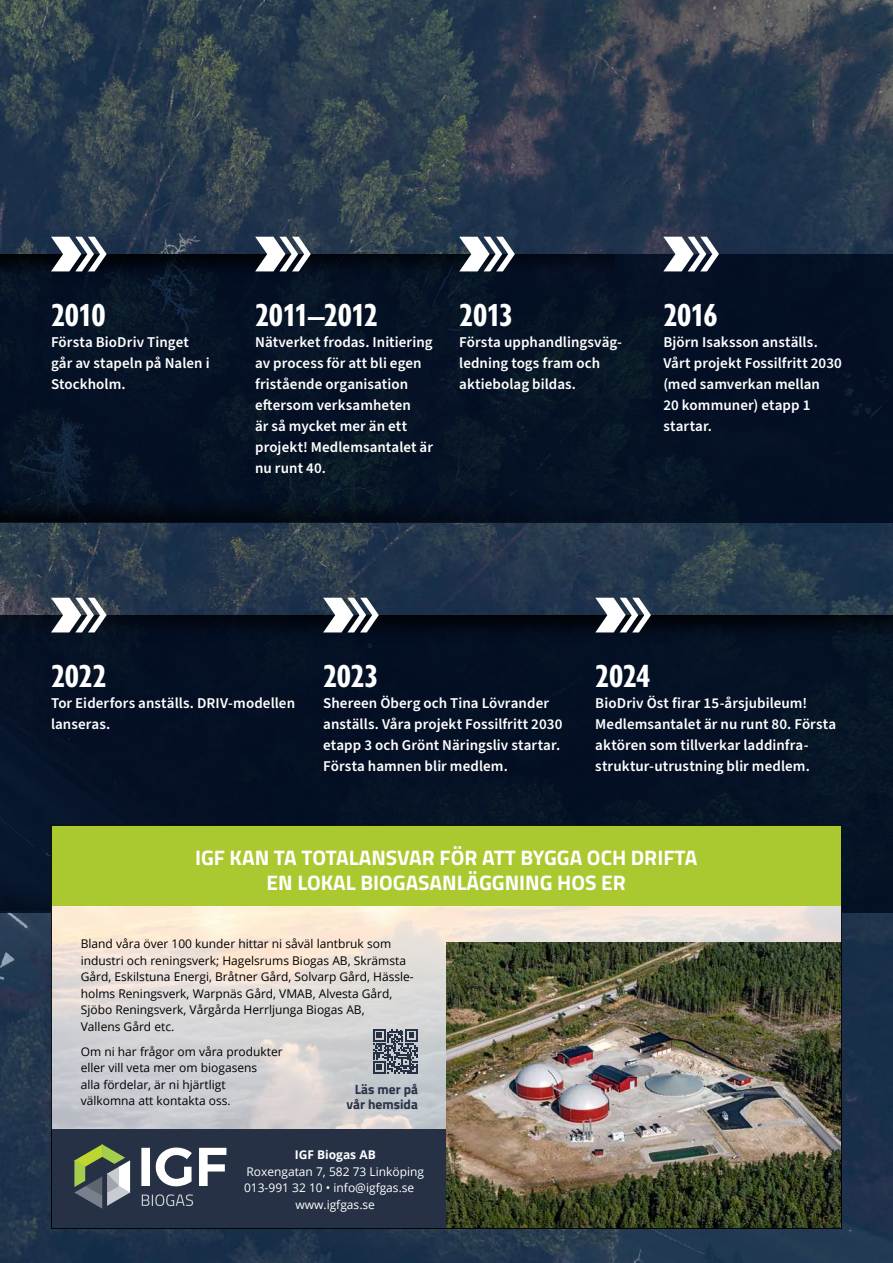
<style>
.page{position:relative;width:893px;height:1263px;background:#fff}
.page>*{position:absolute;margin:0;border:0;box-sizing:border-box;transform-origin:0 0}
.t1{font:700 condensed 33px "Gill Sans Nova";letter-spacing:-.015em;color:#fff}
.t2{font:700 21px/25.2px "Titillium Web";color:#fff;text-align:center}
.t3{font:600 15px/21px "Source Sans Pro";letter-spacing:.005em;color:#fff}
.t4{font:700 13.5px/15px "Titillium Web";color:#273246;text-align:right}
.t5{font:12px/16.5px "Open Sans";color:#000}
.t6{font:12px "Open Sans";color:#fff}
.t7{font:700 12px "Open Sans";color:#fff}
.s1{font-style:inherit}
</style>
<div class="page">
<img style="left:0;top:0;width:893px;height:1263px">
<div style="left:0;top:254px;width:893px;height:269px;background:#051125"></div>
<div style="left:0;top:615px;width:893px;height:297px;background:#051125"></div>
<img style="left:0;top:254px;width:614px;height:31px">
<img style="left:0;top:490px;width:682px;height:31px">
<img style="left:2px;top:615px;width:891px;height:31px">
<svg style="left:51px;top:237px;width:56px;height:34px"></svg>
<svg style="left:255px;top:237px;width:56px;height:34px"></svg>
<svg style="left:459px;top:237px;width:56px;height:34px"></svg>
<svg style="left:663px;top:237px;width:56px;height:34px"></svg>
<svg style="left:51px;top:598px;width:56px;height:34px"></svg>
<svg style="left:323px;top:598px;width:56px;height:34px"></svg>
<svg style="left:595px;top:598px;width:56px;height:34px"></svg>
<img style="left:53px;top:906px;width:787px;height:223px">
<div style="left:51px;top:1129px;width:791px;height:100px;background:#263145"></div>
<div style="left:51px;top:825px;width:790px;height:81px;background:#aac930"></div>
<img style="left:446px;top:943px;width:394px;height:284px">
<svg style="left:155px;top:1147px;width:37px;height:40px"></svg>
<div style="left:141px;top:1148px;width:9px;height:38px;background:#fff"></div>
<svg style="left:199px;top:1148px;width:27px;height:38px"></svg>
<svg style="left:74px;top:1144px;width:57px;height:65px"></svg>
<svg style="left:142px;top:1194px;width:52px;height:12px"></svg>
<svg style="left:373px;top:1029px;width:45px;height:45px"></svg>
<h1 class="t1" style="left:51px;top:292px;width:56px">2010</h1>
<p class="t3" style="left:51px;top:331px;width:160px">Första BioDriv Tinget går av stapeln på Nalen i<br>Stockholm.</p>
<h1 class="t1" style="left:255px;top:292px;width:124px">2011–2012</h1>
<p class="t3" style="left:255px;top:331px;width:179px">Nätverket frodas. Initiering av process för att bli egen fristående organisation eftersom verksamheten<br>är så mycket mer än ett projekt! Medlemsantalet är nu runt 40.</p>
<h1 class="t1" style="left:459px;top:292px;width:56px">2013</h1>
<p class="t3" style="left:459px;top:331px;width:164px">Första upphandlingsväg&shy;ledning togs fram och aktiebolag bildas.</p>
<h1 class="t1" style="left:663px;top:292px;width:56px">2016</h1>
<p class="t3" style="left:663px;top:331px;width:180px">Björn Isaksson anställs.<br>Vårt projekt Fossilfritt 2030 (med samverkan mellan<br>20 kommuner) etapp 1 startar.</p>
<h1 class="t1" style="left:51px;top:653px;width:57px">2022</h1>
<p class="t3" style="left:51px;top:692px;width:246px">Tor Eiderfors anställs. DRIV-modellen lanseras.</p>
<h1 class="t1" style="left:323px;top:653px;width:57px">2023</h1>
<p class="t3" style="left:323px;top:692px;width:241px">Shereen Öberg och Tina Lövrander anställs. Våra projekt Fossilfritt 2030 etapp 3 och Grönt Näringsliv startar.<br>Första hamnen blir medlem.</p>
<h1 class="t1" style="left:595px;top:653px;width:57px">2024</h1>
<p class="t3" style="left:595px;top:692px;width:242px">BioDriv Öst firar 15-årsjubileum!<br>Medlemsantalet är nu runt 80. Första aktören som tillverkar laddinfra&shy;struktur-utrustning blir medlem.</p>
<h2 class="t2" style="left:195px;top:844px;width:504px">IGF KAN TA TOTALANSVAR FÖR ATT BYGGA OCH DRIFTA<br>EN LOKAL BIOGASANLÄGGNING HOS ER</h2>
<p class="t5" style="left:81px;top:935px;width:334px">Bland våra över 100 kunder hittar ni såväl lantbruk som industri och reningsverk; Hagelsrums Biogas AB, Skrämsta Gård, Eskilstuna Energi, Bråtner Gård, Solvarp Gård, Hässle&shy;holms Reningsverk, Warpnäs Gård, VMAB, Alvesta Gård, Sjöbo Reningsverk, Vårgårda Herrljunga Biogas AB,<br>Vallens Gård etc.</p>
<p class="t5" style="left:81px;top:1042px;width:203px">Om ni har frågor om våra produkter eller vill veta mer om biogasens<br>alla fördelar, är ni hjärtligt välkomna att kontakta oss.</p>
<p class="t4" style="left:347px;top:1081px;width:73px">Läs mer på vår hemsida</p>
<p class="t7" style="left:295px;top:1146px;width:82px">IGF Biogas AB</p>
<p class="t6" style="left:246px;top:1163px;width:179px">Roxengatan 7, 582 <span class="s1">73</span> Linköping</p>
<p class="t6" style="left:244px;top:1180px;width:172px">013-991 32 10 • info@igfgas.se</p>
<p class="t6" style="left:295px;top:1196px;width:81px">www.igfgas.se</p>
</div>
